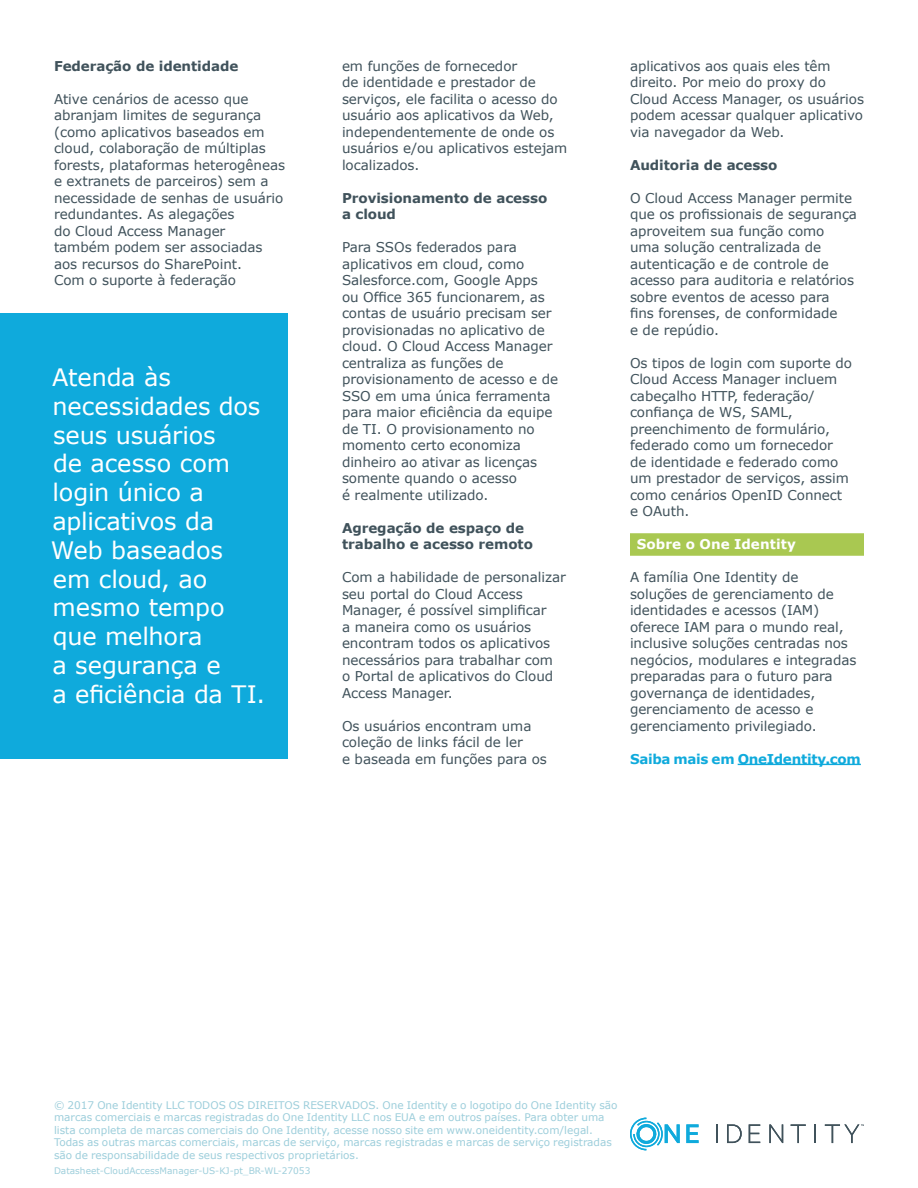
<style>
.page{position:relative;width:918px;height:1188px;background:#fff}
.page>*{position:absolute;margin:0;border:0;box-sizing:border-box;transform-origin:0 0}
._16_Callout_Box_Blee{font:24px/28.8px "Verdana";letter-spacing:-.01em;color:#fff}
.Body_copy{font:13.5px/16.5px "Verdana";letter-spacing:-.005em;color:#40525b}
.Paragraph_Subhead{font:700 13.5px/16.5px "Verdana";letter-spacing:-.005em;color:#40525b}
.LAST_PAGE_CTA{font:700 13.5px "Verdana";letter-spacing:-.02em;color:#0faadc}
.System_Requirements{font:700 13.5px "Verdana";letter-spacing:.005em;color:#fff}
.t1{font:10.5px/12.6px "Verdana";color:#9dcedb}
.LAST_PAGE_Disclaimer{font:9px "Verdana";color:#9dcedb}
</style>
<div class="page">
<svg style="left:686px;top:1124px;width:13px;height:19px"></svg>
<svg style="left:716px;top:1124px;width:2px;height:19px"></svg>
<svg style="left:727px;top:1124px;width:15px;height:19px"></svg>
<svg style="left:749px;top:1124px;width:11px;height:19px"></svg>
<svg style="left:769px;top:1124px;width:14px;height:19px"></svg>
<svg style="left:791px;top:1124px;width:15px;height:19px"></svg>
<svg style="left:815px;top:1124px;width:1px;height:19px"></svg>
<svg style="left:630px;top:1118px;width:50px;height:32px"></svg>
<svg style="left:825px;top:1124px;width:39px;height:19px"></svg>
<div style="left:630px;top:533px;width:234px;height:23px;background:#a9c851"></div>
<hr style="left:738px;top:764px;width:123px;height:1px;background:#0faadc">
<div style="left:0;top:314px;width:288px;height:445px;background:#0faadc"></div>
<p class="Paragraph_Subhead" style="left:54px;top:57px;width:186px">Federação de identidade</p>
<p class="Body_copy" style="left:54px;top:90px;width:233px">Ative cenários de acesso que abranjam limites de segurança (como aplicativos baseados em cloud, colaboração de múltiplas forests, plataformas heterogêneas e extranets de parceiros) sem a necessidade de senhas de usuário redundantes. As alegações<br>do Cloud Access Manager<br>também podem ser associadas aos recursos do SharePoint.<br>Com o suporte à federação</p>
<p class="_16_Callout_Box_Blee" style="left:51px;top:363px;width:216px">Atenda às necessidades dos seus usuários<br>de acesso com login único a aplicativos da<br>Web baseados em cloud, ao mesmo tempo que melhora<br>a segurança e<br>a eficiência da TI.</p>
<p class="Body_copy" style="left:342px;top:57px;width:227px">em funções de fornecedor<br>de identidade e prestador de serviços, ele facilita o acesso do usuário aos aplicativos da Web, independentemente de onde os usuários e/ou aplicativos estejam localizados.</p>
<p class="Paragraph_Subhead" style="left:342px;top:189px;width:207px">Provisionamento de acesso a cloud</p>
<p class="Body_copy" style="left:342px;top:239px;width:218px">Para SSOs federados para aplicativos em cloud, como<br>Salesforce.com, Google Apps<br>ou Office 365 funcionarem, as contas de usuário precisam ser provisionadas no aplicativo de cloud. O Cloud Access Manager centraliza as funções de provisionamento de acesso e de<br>SSO em uma única ferramenta para maior eficiência da equipe de TI. O provisionamento no momento certo economiza dinheiro ao ativar as licenças somente quando o acesso<br>é realmente utilizado.</p>
<p class="Paragraph_Subhead" style="left:342px;top:519px;width:192px">Agregação de espaço de trabalho e acesso remoto</p>
<p class="Body_copy" style="left:342px;top:569px;width:225px">Com a habilidade de personalizar seu portal do Cloud Access<br>Manager, é possível simplificar<br>a maneira como os usuários encontram todos os aplicativos necessários para trabalhar com<br>o Portal de aplicativos do Cloud<br>Access Manager.</p>
<p class="Body_copy" style="left:342px;top:717px;width:206px">Os usuários encontram uma coleção de links fácil de ler<br>e baseada em funções para os</p>
<p class="Body_copy" style="left:630px;top:57px;width:236px">aplicativos aos quais eles têm direito. Por meio do proxy do<br>Cloud Access Manager, os usuários podem acessar qualquer aplicativo via navegador da Web.</p>
<p class="Paragraph_Subhead" style="left:630px;top:156px;width:149px">Auditoria de acesso</p>
<p class="Body_copy" style="left:630px;top:189px;width:229px">O Cloud Access Manager permite que os profissionais de segurança aproveitem sua função como uma solução centralizada de autenticação e de controle de acesso para auditoria e relatórios sobre eventos de acesso para<br>fins forenses, de conformidade<br>e de repúdio.</p>
<p class="Body_copy" style="left:630px;top:354px;width:224px">Os tipos de login com suporte do<br>Cloud Access Manager incluem cabeçalho HTTP, federação/ confiança de WS, SAML, preenchimento de formulário, federado como um fornecedor de identidade e federado como um prestador de serviços, assim como cenários OpenID Connect e OAuth.</p>
<p class="System_Requirements" style="left:637px;top:535px;width:161px">Sobre o One Identity</p>
<p class="Body_copy" style="left:630px;top:569px;width:228px">A família One Identity de soluções de gerenciamento de identidades e acessos (IAM) oferece IAM para o mundo real, inclusive soluções centradas nos negócios, modulares e integradas preparadas para o futuro para governança de identidades, gerenciamento de acesso e gerenciamento privilegiado.</p>
<p class="LAST_PAGE_CTA" style="left:630px;top:749px;width:232px">Saiba mais em OneIdentity.com</p>
<p class="t1" style="left:54px;top:1098px;width:565px">© 2017 One Identity LLC TODOS OS DIREITOS RESERVADOS. One Identity e o logotipo do One Identity são marcas comerciais e marcas registradas do One Identity LLC nos EUA e em outros países. Para obter uma lista completa de marcas comerciais do One Identity, acesse nosso site em www.oneidentity.com/legal.<br>Todas as outras marcas comerciais, marcas de serviço, marcas registradas e marcas de serviço registradas são de responsabilidade de seus respectivos proprietários.</p>
<p class="LAST_PAGE_Disclaimer" style="left:54px;top:1165px;width:258px">Datasheet-CloudAccessManager-US-KJ-pt_BR-WL-27053</p>
</div>
